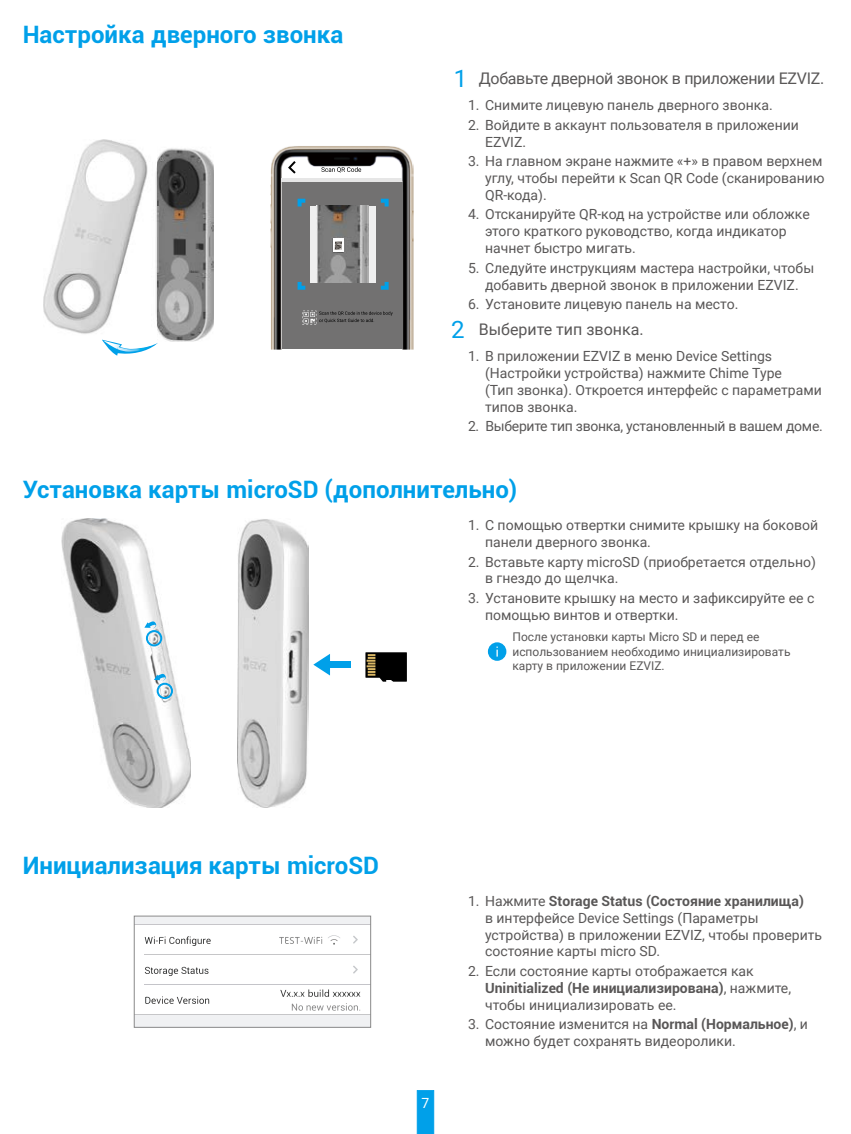
<style>
.page{position:relative;width:851px;height:1134px;background:#fff}
.page>*{position:absolute;margin:0;border:0;box-sizing:border-box;transform-origin:0 0}
.t1{font:700 24px "Roboto";color:#00a0e9}
.t2{font:16px "Roboto";letter-spacing:-.02em;color:#595757}
.t3{font:16px "Roboto";color:#595757}
.t4{font:14px/16.8px "Roboto";color:#595757}
.t5{font:14px "Roboto";letter-spacing:-.02em;color:#595757}
.t6{font:14px "Roboto";color:#fff}
.t7{font:12px/14.4px "Roboto";color:#595757}
.s1{font-size:24px;color:#00a0e9}
.s2{font-weight:700}
</style>
<div class="page">
<svg style="left:417px;top:1090px;width:17px;height:44px"></svg>
<img style="left:43px;top:139px;width:171px;height:202px">
<svg style="left:102px;top:340px;width:56px;height:16px"></svg>
<img style="left:103px;top:341px;width:17px;height:8px">
<img style="left:117px;top:345px;width:37px;height:7px">
<img style="left:270px;top:146px;width:143px;height:204px">
<div style="left:281px;top:182px;width:121px;height:166px;background:#727171"></div>
<div style="left:301px;top:167px;width:83px;height:8px;background:#fff"></div>
<hr style="left:281px;top:178px;width:121px;height:4px;background:#e6e6e6">
<svg style="left:288px;top:161px;width:8px;height:13px"></svg>
<div style="left:310px;top:206px;width:66px;height:76px;background:#efefef"></div>
<svg style="left:321px;top:167px;width:40px;height:6px"></svg>
<svg style="left:381px;top:199px;width:7px;height:7px"></svg>
<svg style="left:297px;top:199px;width:8px;height:7px"></svg>
<svg style="left:297px;top:282px;width:8px;height:8px"></svg>
<svg style="left:381px;top:282px;width:7px;height:8px"></svg>
<svg style="left:302px;top:311px;width:90px;height:14px"></svg>
<img style="left:317px;top:206px;width:52px;height:76px">
<div style="left:333px;top:238px;width:10px;height:14px;background:#fff"></div>
<svg style="left:334px;top:241px;width:8px;height:9px"></svg>
<img style="left:62px;top:518px;width:129px;height:289px">
<img style="left:237px;top:519px;width:71px;height:288px">
<svg style="left:144px;top:621px;width:18px;height:25px"></svg>
<svg style="left:154px;top:674px;width:19px;height:25px"></svg>
<div style="left:330px;top:661px;width:20px;height:7px;background:#00a0e9"></div>
<svg style="left:313px;top:654px;width:17px;height:21px"></svg>
<svg style="left:365px;top:652px;width:42px;height:30px"></svg>
<svg style="left:488px;top:642px;width:18px;height:19px"></svg>
<svg style="left:136px;top:918px;width:233px;height:108px"></svg>
<div style="left:134px;top:916px;width:237px;height:112px;border:1px solid #898989"></div>
<h1 class="t1" style="left:23px;top:18px;width:322px">Настройка дверного звонка</h1>
<p class="t2" style="left:454px;top:67px;width:372px"><span class="s1">1</span> Добавьте дверной звонок в приложении EZVIZ.</p>
<p class="t4" style="left:468px;top:96px;width:306px">1. Снимите лицевую панель дверного звонка.</p>
<p class="t4" style="left:485px;top:116px;width:315px;text-indent:-17px">2. Войдите в аккаунт пользователя в приложении<br>EZVIZ.</p>
<p class="t4" style="left:485px;top:152px;width:341px;text-indent:-17px">3. На главном экране нажмите «+» в правом верхнем углу, чтобы перейти к Scan QR Code (сканированию<br>QR-кода).</p>
<p class="t4" style="left:485px;top:206px;width:326px;text-indent:-17px">4. Отсканируйте QR-код на устройстве или обложке этого краткого руководство, когда индикатор начнет быстро мигать.</p>
<p class="t4" style="left:468px;top:259px;width:347px;text-align:center">5. Следуйте инструкциям мастера настройки, чтобы добавить дверной звонок в приложении EZVIZ.</p>
<p class="t4" style="left:468px;top:295px;width:272px">6. Установите лицевую панель на место.</p>
<p class="t3" style="left:451px;top:318px;width:194px"><span class="s1">2</span> Выберите тип звонка.</p>
<p class="t4" style="left:485px;top:347px;width:338px;text-indent:-17px">1. В приложении EZVIZ в меню Device Settings (Настройки устройства) нажмите Chime Type<br>(Тип звонка). Откроется интерфейс с параметрами типов звонка.</p>
<p class="t5" style="left:468px;top:417px;width:356px">2. Выберите тип звонка, установленный в вашем доме.</p>
<h1 class="t1" style="left:23px;top:472px;width:496px">Установка карты microSD (дополнительно)</h1>
<p class="t4" style="left:485px;top:516px;width:334px;text-indent:-17px">1. С помощью отвертки снимите крышку на боковой панели дверного звонка.</p>
<p class="t4" style="left:485px;top:553px;width:332px;text-indent:-17px">2. Вставьте карту microSD (приобретается отдельно) в гнездо до щелчка.</p>
<p class="t4" style="left:485px;top:589px;width:331px;text-indent:-17px">3. Установите крышку на место и зафиксируйте ее с помощью винтов и отвертки.</p>
<p class="t7" style="left:512px;top:629px;width:279px">После установки карты Micro SD и перед ее использованием необходимо инициализировать карту в приложении EZVIZ.</p>
<h1 class="t1" style="left:23px;top:848px;width:358px">Инициализация карты microSD</h1>
<p class="t6" style="left:421px;top:1093px;width:9px">7</p>
<p class="t4" style="left:485px;top:892px;width:338px;text-indent:-17px">1. Нажмите <span class="s2">Storage Status (Состояние хранилища)<br></span>в интерфейсе Device Settings (Параметры устройства) в приложении EZVIZ, чтобы проверить состояние карты micro SD.</p>
<p class="t4" style="left:485px;top:962px;width:307px;text-indent:-17px">2. Если состояние карты отображается как<br><span class="s2">Uninitialized (Не инициализирована)</span>, нажмите, чтобы инициализировать ее.</p>
<p class="t4" style="left:485px;top:1015px;width:324px;text-indent:-17px">3. Состояние изменится на <span class="s2">Normal (Нормальное)</span>, и можно будет сохранять видеоролики.</p>
</div>
